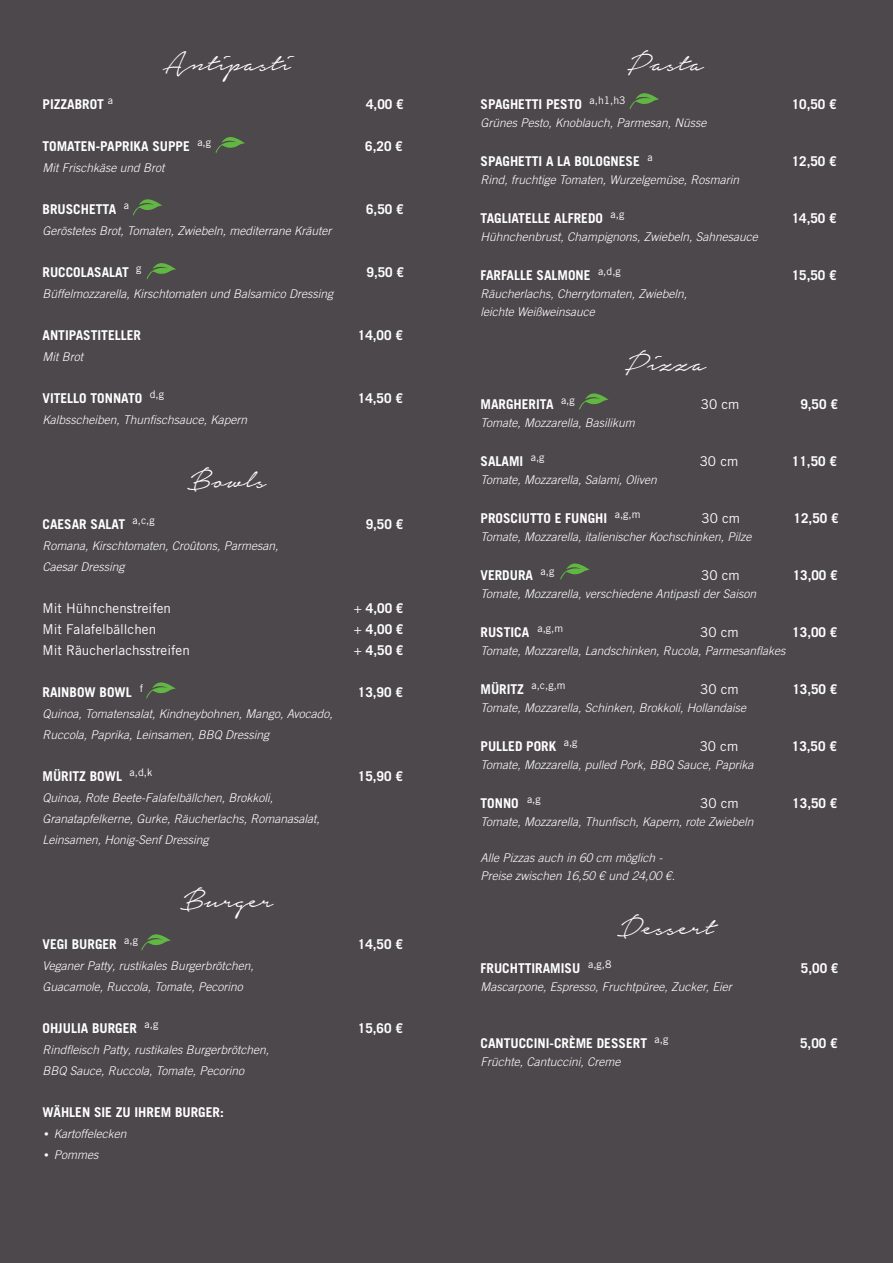
<style>
.page{position:relative;width:893px;height:1263px;background:#4c484b}
.page>*{position:absolute;margin:0;border:0;box-sizing:border-box;transform-origin:0 0}
.t1{font:36px "Notera Personal Use Only";color:#fff}
.t2{font:700 13.5px "Trade Gothic LT Pro";color:#fff}
.t3{font:13.5px "Trade Gothic LT Pro";color:#fff}
.t4{font:italic 300 12px/21px "Trade Gothic LT Pro";color:#fff}
.t5{font:10.5px "Trade Gothic LT Pro";color:#fff}
.s1{font-weight:400}
.s2{font-family:"Fette Mit D";font-weight:400;font-style:normal}
.s3{font-weight:700;font-size:13.5px}
</style>
<div class="page">
<svg style="left:630px;top:93px;width:29px;height:17px"></svg>
<svg style="left:579px;top:393px;width:30px;height:17px"></svg>
<svg style="left:560px;top:563px;width:30px;height:17px"></svg>
<svg style="left:216px;top:137px;width:29px;height:16px"></svg>
<svg style="left:133px;top:199px;width:29px;height:17px"></svg>
<svg style="left:147px;top:263px;width:29px;height:16px"></svg>
<svg style="left:146px;top:682px;width:30px;height:17px"></svg>
<svg style="left:141px;top:934px;width:30px;height:17px"></svg>
<h1 class="t1" style="left:163px;top:44px;width:129px">Antipasti</h1>
<p class="t2" style="left:43px;top:95px;width:72px">PIZZABROT <sup>a</sup></p>
<p class="t2" style="left:366px;top:95px;width:39px">4,00 €</p>
<p class="t2" style="left:43px;top:137px;width:170px">TOMATEN-PAPRIKA SUPPE <sup>a,g</sup></p>
<p class="t2" style="left:365px;top:137px;width:39px">6,20 €</p>
<p class="t4" style="left:43px;top:157px;width:124px">Mit Frischkäse und Brot</p>
<p class="t2" style="left:43px;top:200px;width:88px">BRUSCHETTA <sup>a</sup></p>
<p class="t2" style="left:366px;top:200px;width:39px">6,50 €</p>
<p class="t4" style="left:43px;top:220px;width:290px">Geröstetes Brot, Tomaten, Zwiebeln, mediterrane Kräuter</p>
<p class="t2" style="left:43px;top:263px;width:101px">RUCCOLASALAT <sup>g</sup></p>
<p class="t2" style="left:367px;top:263px;width:39px">9,50 €</p>
<p class="t4" style="left:43px;top:283px;width:292px">Büffelmozzarella, Kirschtomaten und Balsamico Dressing</p>
<p class="t2" style="left:43px;top:326px;width:100px">ANTIPASTITELLER</p>
<p class="t2" style="left:358px;top:326px;width:47px">14,00 €</p>
<p class="t4" style="left:43px;top:346px;width:42px">Mit Brot</p>
<p class="t2" style="left:43px;top:389px;width:123px">VITELLO TONNATO <sup>d,g</sup></p>
<p class="t2" style="left:358px;top:389px;width:47px">14,50 €</p>
<p class="t4" style="left:43px;top:409px;width:206px">Kalbsscheiben, Thunfischsauce, Kapern</p>
<h1 class="t1" style="left:188px;top:461px;width:80px">Bowls</h1>
<p class="t2" style="left:43px;top:515px;width:114px">CAESAR SALAT <sup>a,c,g</sup></p>
<p class="t2" style="left:366px;top:515px;width:39px">9,50 €</p>
<p class="t4" style="left:43px;top:535px;width:238px">Romana, Kirschtomaten, Croûtons, Parmesan,<br>Caesar Dressing</p>
<p class="t3" style="left:43px;top:600px;width:130px">Mit Hühnchenstreifen</p>
<p class="t2" style="left:354px;top:599px;width:51px"><span class="s1">+</span> 4,00 €</p>
<p class="t3" style="left:43px;top:621px;width:115px">Mit Falafelbällchen</p>
<p class="t2" style="left:354px;top:620px;width:51px"><span class="s1">+</span> 4,00 €</p>
<p class="t3" style="left:43px;top:642px;width:149px">Mit Räucherlachsstreifen</p>
<p class="t2" style="left:354px;top:641px;width:51px"><span class="s1">+</span> 4,50 €</p>
<p class="t2" style="left:43px;top:683px;width:102px">RAINBOW BOWL <sup>f</sup></p>
<p class="t2" style="left:358px;top:683px;width:47px">13,90 €</p>
<p class="t4" style="left:43px;top:703px;width:292px">Quinoa, Tomatensalat, Kindneybohnen, Mango, Avocado,<br>Ruccola, Paprika, Leinsamen, BBQ Dressing</p>
<p class="t2" style="left:43px;top:767px;width:111px">MÜRITZ BOWL <sup>a,d,k</sup></p>
<p class="t2" style="left:358px;top:767px;width:47px">15,90 €</p>
<p class="t4" style="left:43px;top:787px;width:279px">Quinoa, Rote Beete-Falafelbällchen, Brokkoli,<br>Granatapfelkerne, Gurke, Räucherlachs, Romanasalat,<br>Leinsamen, Honig-Senf Dressing</p>
<h1 class="t1" style="left:180px;top:881px;width:94px">Burger</h1>
<p class="t2" style="left:43px;top:935px;width:97px">VEGI BURGER <sup>a,g</sup></p>
<p class="t2" style="left:358px;top:935px;width:47px">14,50 €</p>
<p class="t4" style="left:43px;top:955px;width:213px">Veganer Patty, rustikales Burgerbrötchen,<br>Guacamole, Ruccola, Tomate, Pecorino</p>
<p class="t2" style="left:43px;top:1019px;width:117px">OHJULIA BURGER <sup>a,g</sup></p>
<p class="t2" style="left:358px;top:1019px;width:47px">15,60 €</p>
<p class="t4" style="left:43px;top:1039px;width:228px">Rindfleisch Patty, rustikales Burgerbrötchen,<br>BBQ Sauce, Ruccola, Tomate, Pecorino</p>
<p class="t2" style="left:43px;top:1103px;width:183px">WÄHLEN SIE ZU IHREM BURGER:</p>
<p class="t4" style="left:43px;top:1123px;width:86px"><span class="s2">•</span> Kartoffelecken</p>
<p class="t4" style="left:43px;top:1144px;width:57px"><span class="s2">•</span> Pommes</p>
<h1 class="t1" style="left:627px;top:44px;width:78px">Pasta</h1>
<p class="t2" style="left:480px;top:95px;width:147px">SPAGHETTI PESTO <sup>a,h1,h3</sup></p>
<p class="t2" style="left:792px;top:95px;width:47px">10,50 €</p>
<p class="t4" style="left:480px;top:112px;width:228px">Grünes Pesto, Knoblauch, Parmesan, Nüsse</p>
<p class="t2" style="left:480px;top:152px;width:174px">SPAGHETTI A LA BOLOGNESE <sup>a</sup></p>
<p class="t2" style="left:792px;top:152px;width:47px">12,50 €</p>
<p class="t4" style="left:480px;top:169px;width:260px">Rind, fruchtige Tomaten, Wurzelgemüse, Rosmarin</p>
<p class="t2" style="left:480px;top:209px;width:145px">TAGLIATELLE ALFREDO <sup>a,g</sup></p>
<p class="t2" style="left:792px;top:209px;width:47px">14,50 €</p>
<p class="t4" style="left:480px;top:226px;width:279px">Hühnchenbrust, Champignons, Zwiebeln, Sahnesauce</p>
<p class="t2" style="left:480px;top:266px;width:142px">FARFALLE SALMONE <sup>a,d,g</sup></p>
<p class="t2" style="left:792px;top:266px;width:47px">15,50 €</p>
<p class="t4" style="left:480px;top:285px;width:208px;line-height:18px">Räucherlachs, Cherrytomaten, Zwiebeln, leichte Weißweinsauce</p>
<h1 class="t1" style="left:625px;top:344px;width:82px">Pizza</h1>
<p class="t2" style="left:480px;top:395px;width:96px">MARGHERITA <sup>a,g</sup></p>
<p class="t3" style="left:701px;top:396px;width:40px">30 cm</p>
<p class="t2" style="left:800px;top:395px;width:39px">9,50 €</p>
<p class="t4" style="left:480px;top:412px;width:156px">Tomate, Mozzarella, Basilikum</p>
<p class="t2" style="left:480px;top:452px;width:65px">SALAMI <sup>a,g</sup></p>
<p class="t3" style="left:700px;top:453px;width:40px">30 cm</p>
<p class="t2" style="left:792px;top:452px;width:47px">11,50 €</p>
<p class="t4" style="left:480px;top:469px;width:178px">Tomate, Mozzarella, Salami, Oliven</p>
<p class="t2" style="left:480px;top:509px;width:161px">PROSCIUTTO E FUNGHI <sup>a,g,m</sup></p>
<p class="t3" style="left:701px;top:510px;width:40px">30 cm</p>
<p class="t2" style="left:794px;top:509px;width:47px">12,50 €</p>
<p class="t4" style="left:480px;top:526px;width:272px">Tomate, Mozzarella, italienischer Kochschinken, Pilze</p>
<p class="t2" style="left:480px;top:566px;width:75px">VERDURA <sup>a,g</sup></p>
<p class="t3" style="left:701px;top:567px;width:40px">30 cm</p>
<p class="t2" style="left:793px;top:566px;width:47px">13,00 €</p>
<p class="t4" style="left:480px;top:583px;width:277px">Tomate, Mozzarella, verschiedene Antipasti der Saison</p>
<p class="t2" style="left:480px;top:623px;width:84px">RUSTICA <sup>a,g,m</sup></p>
<p class="t3" style="left:700px;top:624px;width:40px">30 cm</p>
<p class="t2" style="left:792px;top:623px;width:47px">13,00 €</p>
<p class="t4" style="left:480px;top:640px;width:306px">Tomate, Mozzarella, Landschinken, Rucola, Parmesanflakes</p>
<p class="t5" style="left:480px;top:679px;width:87px"><span class="s3">MÜRITZ</span> a,c,g,m</p>
<p class="t3" style="left:700px;top:681px;width:40px">30 cm</p>
<p class="t2" style="left:792px;top:680px;width:47px">13,50 €</p>
<p class="t4" style="left:480px;top:697px;width:267px">Tomate, Mozzarella, Schinken, Brokkoli, Hollandaise</p>
<p class="t2" style="left:480px;top:737px;width:98px">PULLED PORK <sup>a,g</sup></p>
<p class="t3" style="left:700px;top:738px;width:40px">30 cm</p>
<p class="t2" style="left:792px;top:737px;width:47px">13,50 €</p>
<p class="t4" style="left:480px;top:754px;width:274px">Tomate, Mozzarella, pulled Pork, BBQ Sauce, Paprika</p>
<p class="t2" style="left:480px;top:794px;width:62px">TONNO <sup>a,g</sup></p>
<p class="t3" style="left:700px;top:795px;width:40px">30 cm</p>
<p class="t2" style="left:792px;top:794px;width:47px">13,50 €</p>
<p class="t4" style="left:480px;top:811px;width:274px">Tomate, Mozzarella, Thunfisch, Kapern, rote Zwiebeln</p>
<p class="t4" style="left:480px;top:849px;width:196px;line-height:18px">Alle Pizzas auch in 60 cm möglich -<br>Preise zwischen 16,50 € und 24,00 €.</p>
<h1 class="t1" style="left:617px;top:908px;width:98px">Dessert</h1>
<p class="t2" style="left:480px;top:959px;width:132px">FRUCHTTIRAMISU <sup>a,g,8</sup></p>
<p class="t2" style="left:801px;top:959px;width:39px">5,00 €</p>
<p class="t4" style="left:480px;top:976px;width:253px">Mascarpone, Espresso, Fruchtpüree, Zucker, Eier</p>
<p class="t2" style="left:480px;top:1034px;width:189px">CANTUCCINI-CRÈME DESSERT <sup>a,g</sup></p>
<p class="t2" style="left:800px;top:1034px;width:39px">5,00 €</p>
<p class="t4" style="left:480px;top:1051px;width:142px">Früchte, Cantuccini, Creme</p>
</div>
